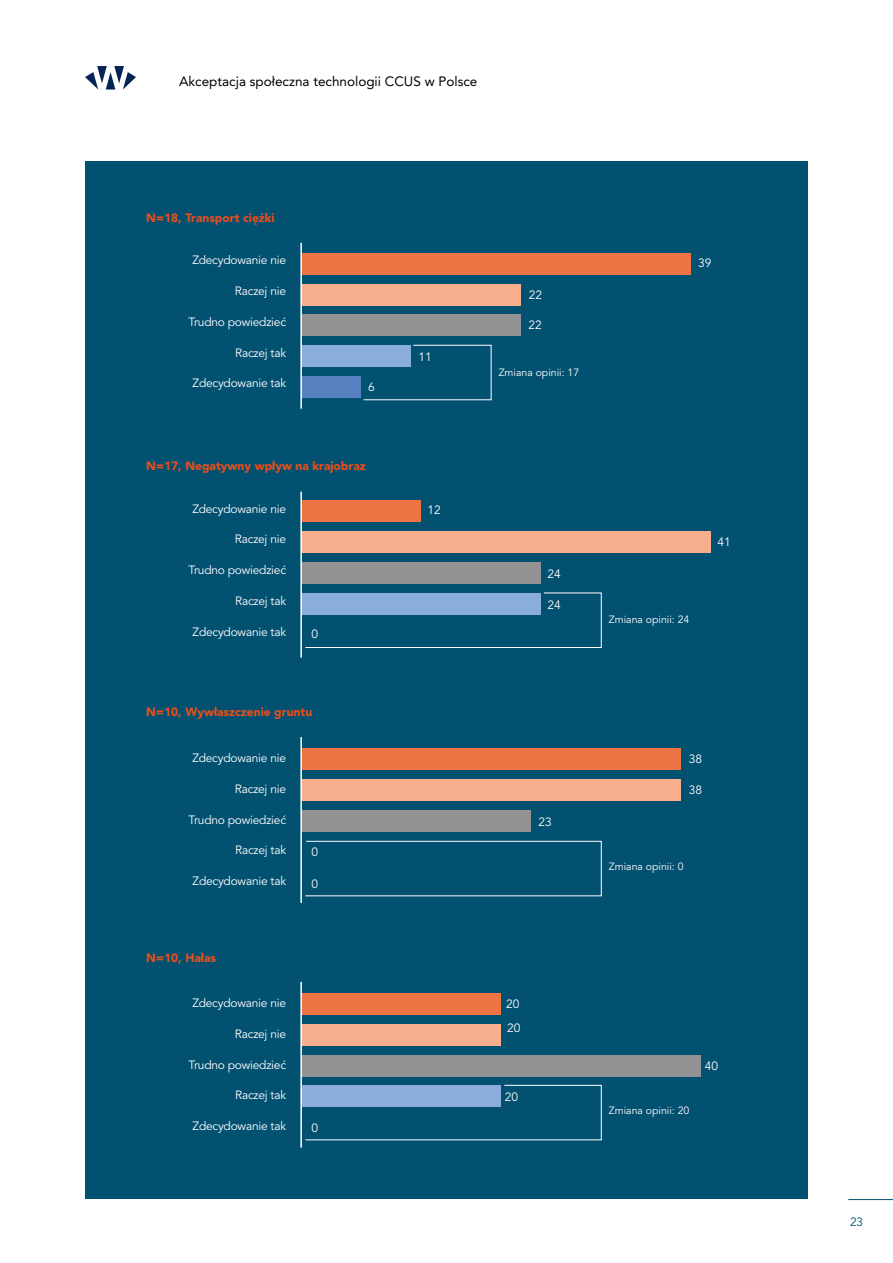
<style>
.page{position:relative;width:893px;height:1263px;background:#fff}
.page>*{position:absolute;margin:0;border:0;box-sizing:border-box;transform-origin:0 0}
.t1{font:13.5px "Avenir LT Pro";color:#000}
.t2{font:12px/23.4px "Avenir LT Pro";letter-spacing:-.02em;color:#fff}
.t3{font:900 12px "Avenir LT Pro";color:#e94e1b}
.t4{font:12px "Avenir LT Pro";color:#035171}
.t5{font:10.5px "Avenir LT Pro";color:#fff}
</style>
<div class="page">
<svg style="left:85px;top:66px;width:51px;height:23px"></svg>
<hr style="left:848px;top:1199px;width:45px;height:1px;background:#035171">
<div style="left:85px;top:162px;width:723px;height:1037px;background:#035171"></div>
<div style="left:302px;top:562px;width:239px;height:22px;background:#929292"></div>
<div style="left:302px;top:531px;width:409px;height:22px;background:#f6ae8c"></div>
<div style="left:302px;top:500px;width:119px;height:22px;background:#ee7444"></div>
<hr style="left:300px;top:492px;width:2px;height:165px;background:#fff">
<svg style="left:305px;top:592px;width:297px;height:56px"></svg>
<div style="left:302px;top:376px;width:59px;height:22px;background:#5881c1"></div>
<div style="left:302px;top:345px;width:109px;height:22px;background:#8baddc"></div>
<div style="left:302px;top:314px;width:219px;height:22px;background:#929292"></div>
<div style="left:302px;top:284px;width:219px;height:22px;background:#f6ae8c"></div>
<div style="left:302px;top:253px;width:389px;height:22px;background:#ee7444"></div>
<hr style="left:300px;top:243px;width:2px;height:166px;background:#fff">
<svg style="left:363px;top:344px;width:129px;height:56px"></svg>
<svg style="left:305px;top:840px;width:297px;height:56px"></svg>
<div style="left:302px;top:810px;width:229px;height:22px;background:#929292"></div>
<div style="left:302px;top:779px;width:379px;height:22px;background:#f6ae8c"></div>
<div style="left:302px;top:748px;width:379px;height:22px;background:#ee7444"></div>
<svg style="left:305px;top:1084px;width:297px;height:56px"></svg>
<div style="left:302px;top:1085px;width:199px;height:22px;background:#8baddc"></div>
<div style="left:302px;top:1054px;width:399px;height:22px;background:#929292"></div>
<div style="left:302px;top:1024px;width:199px;height:22px;background:#f6ae8c"></div>
<div style="left:302px;top:993px;width:199px;height:22px;background:#ee7444"></div>
<hr style="left:300px;top:737px;width:2px;height:166px;background:#fff">
<hr style="left:300px;top:982px;width:2px;height:166px;background:#fff">
<p class="t1" style="left:179px;top:73px;width:300px">Akceptacja społeczna technologii CCUS w Polsce</p>
<p class="t3" style="left:146px;top:210px;width:130px">N=18, Transport ciężki</p>
<p class="t2" style="left:192px;top:249px;width:95px">Zdecydowanie nie</p>
<p class="t2" style="left:235px;top:280px;width:53px">Raczej nie</p>
<p class="t2" style="left:189px;top:310px;width:99px">Trudno powiedzieć</p>
<p class="t2" style="left:235px;top:341px;width:52px">Raczej tak</p>
<p class="t2" style="left:193px;top:372px;width:95px">Zdecydowanie tak</p>
<p class="t2" style="left:368px;top:376px;width:8px">6</p>
<p class="t3" style="left:146px;top:459px;width:221px">N=17, Negatywny wpływ na krajobraz</p>
<p class="t2" style="left:192px;top:497px;width:95px">Zdecydowanie nie</p>
<p class="t2" style="left:235px;top:528px;width:53px">Raczej nie</p>
<p class="t2" style="left:189px;top:559px;width:99px">Trudno powiedzieć</p>
<p class="t2" style="left:235px;top:589px;width:52px">Raczej tak</p>
<p class="t2" style="left:193px;top:620px;width:95px">Zdecydowanie tak</p>
<p class="t2" style="left:311px;top:623px;width:8px">0</p>
<p class="t3" style="left:146px;top:705px;width:167px">N=10, Wywłaszczenie gruntu</p>
<p class="t2" style="left:192px;top:746px;width:95px">Zdecydowanie nie</p>
<p class="t2" style="left:235px;top:777px;width:53px">Raczej nie</p>
<p class="t2" style="left:189px;top:808px;width:99px">Trudno powiedzieć</p>
<p class="t2" style="left:235px;top:839px;width:52px">Raczej tak</p>
<p class="t2" style="left:193px;top:869px;width:95px">Zdecydowanie tak</p>
<p class="t2" style="left:311px;top:841px;width:8px">0</p>
<p class="t2" style="left:311px;top:872px;width:8px">0</p>
<p class="t3" style="left:146px;top:950px;width:71px">N=10, Hałas</p>
<p class="t2" style="left:192px;top:991px;width:95px">Zdecydowanie nie</p>
<p class="t2" style="left:235px;top:1022px;width:53px">Raczej nie</p>
<p class="t2" style="left:189px;top:1053px;width:99px">Trudno powiedzieć</p>
<p class="t2" style="left:235px;top:1084px;width:52px">Raczej tak</p>
<p class="t2" style="left:193px;top:1114px;width:95px">Zdecydowanie tak</p>
<p class="t2" style="left:311px;top:1117px;width:8px">0</p>
<p class="t2" style="left:418px;top:346px;width:15px">11</p>
<p class="t2" style="left:427px;top:498px;width:15px">12</p>
<p class="t2" style="left:529px;top:284px;width:15px">22</p>
<p class="t2" style="left:529px;top:313px;width:15px">22</p>
<p class="t5" style="left:499px;top:366px;width:82px">Zmiana opinii: 17</p>
<p class="t2" style="left:698px;top:252px;width:15px">39</p>
<p class="t2" style="left:547px;top:562px;width:15px">24</p>
<p class="t2" style="left:547px;top:593px;width:15px">24</p>
<p class="t5" style="left:609px;top:613px;width:82px">Zmiana opinii: 24</p>
<p class="t2" style="left:718px;top:531px;width:15px">41</p>
<p class="t2" style="left:538px;top:810px;width:15px">23</p>
<p class="t2" style="left:506px;top:992px;width:16px">20<br>20</p>
<p class="t2" style="left:505px;top:1086px;width:15px">20</p>
<p class="t2" style="left:689px;top:748px;width:15px">38</p>
<p class="t2" style="left:689px;top:778px;width:15px">38</p>
<p class="t5" style="left:609px;top:860px;width:76px">Zmiana opinii: 0</p>
<p class="t5" style="left:609px;top:1104px;width:82px">Zmiana opinii: 20</p>
<p class="t2" style="left:705px;top:1054px;width:15px">40</p>
<p class="t4" style="left:850px;top:1215px;width:15px">23</p>
</div>
